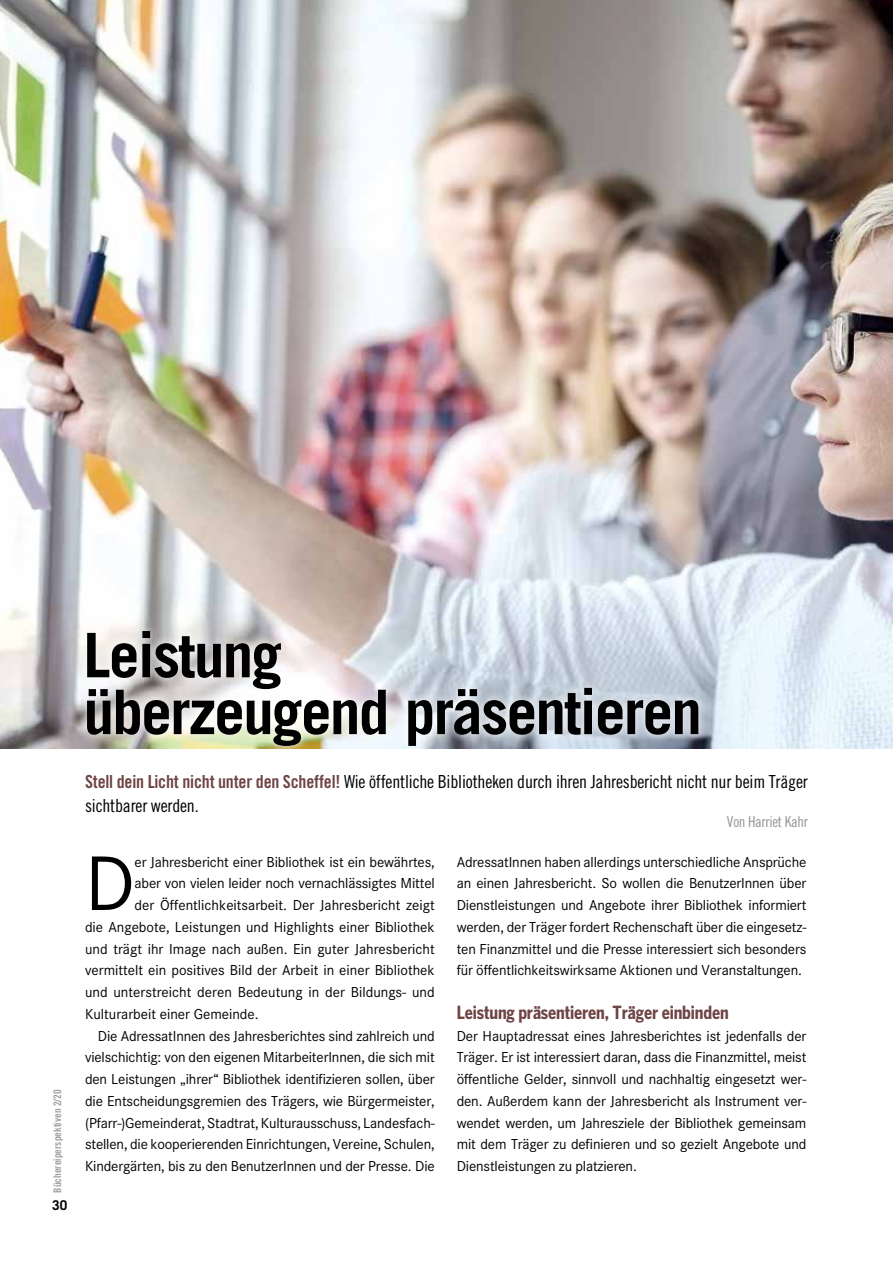
<style>
.page{position:relative;width:893px;height:1263px;background:#fff}
.page>*{position:absolute;margin:0;border:0;box-sizing:border-box;transform-origin:0 0}
.t1{font:80.25px "Corporate S";color:#000}
.t2{font:700 61.5px/56.8px "Trade Gothic";letter-spacing:-.03em;color:#000}
.t3{font:18px/24px "Trade Gothic Cond Eighteen";letter-spacing:-.01em;color:#000}
.t4{font:700 condensed 18px "Benton Gothic";letter-spacing:-.01em;color:#6f4444}
.t5{font:15px/21.8px "Corporate S";letter-spacing:-.01em;color:#000;text-align:justify}
.t6{font:15px "Trade Gothic Cond Eighteen";letter-spacing:-.02em;color:#939598}
.t7{font:700 13.5px "Trade Gothic";color:#000}
.t8{font:10.5px "Trade Gothic Bold Cond Twenty";color:#9d9fa2}
.s1{font-family:"Trade Gothic Bold Cond Twenty";color:#6f4444}
</style>
<div class="page">
<img style="left:0;top:0;width:893px;height:748px">
<div style="left:77px;top:622px;width:631px;height:134px;background:#fff;opacity:.75"></div>
<p class="t8" style="left:51px;top:1193px;width:105px;rotate:-90deg">Büchereiperspektiven 2/20</p>
<p class="t7" style="left:52px;top:1196px;width:17px">30</p>
<h2 class="t2" style="left:83px;top:626px;width:620px">Leistung<br>überzeugend präsentieren</h2>
<p class="t3" style="left:85px;top:769px;width:724px"><span class="s1">Stell dein Licht nicht unter den Scheffel!</span> Wie öffentliche Bibliotheken durch ihren Jahresbericht nicht nur beim Träger sichtbarer werden.</p>
<p class="t6" style="left:727px;top:813px;width:82px">Von Harriet Kahr</p>
<h1 class="t1" style="left:85px;top:839px;width:52px">D</h1>
<p class="t5" style="left:135px;top:851px;width:302px">er Jahresbericht einer Bibliothek ist ein bewährtes,</p>
<p class="t5" style="left:135px;top:873px;width:302px">aber von vielen leider noch vernachlässigtes Mittel</p>
<p class="t5" style="left:135px;top:894px;width:302px">der Öffentlichkeitsarbeit. Der Jahresbericht zeigt</p>
<p class="t5" style="left:85px;top:916px;width:351px">die Angebote, Leistungen und Highlights einer Bibliothek</p>
<p class="t5" style="left:85px;top:938px;width:351px">und trägt ihr Image nach außen. Ein guter Jahresbericht</p>
<p class="t5" style="left:85px;top:960px;width:351px">vermittelt ein positives Bild der Arbeit in einer Bibliothek</p>
<p class="t5" style="left:85px;top:981px;width:351px">und unterstreicht deren Bedeutung in der Bildungs- und</p>
<p class="t5" style="left:85px;top:1003px;width:175px">Kulturarbeit einer Gemeinde.</p>
<p class="t5" style="left:98px;top:1025px;width:338px">Die AdressatInnen des Jahresberichtes sind zahlreich und</p>
<p class="t5" style="left:85px;top:1047px;width:351px">vielschichtig: von den eigenen MitarbeiterInnen, die sich mit</p>
<p class="t5" style="left:85px;top:1068px;width:351px">den Leistungen „ihrer“ Bibliothek identifizieren sollen, über</p>
<p class="t5" style="left:85px;top:1090px;width:351px">die Entscheidungsgremien des Trägers, wie Bürgermeister,</p>
<p class="t5" style="left:85px;top:1112px;width:351px">(Pfarr-)Gemeinderat, Stadtrat, Kulturausschuss, Landesfach-</p>
<p class="t5" style="left:85px;top:1134px;width:351px">stellen, die kooperierenden Einrichtungen, Vereine, Schulen,</p>
<p class="t5" style="left:85px;top:1155px;width:351px">Kindergärten, bis zu den BenutzerInnen und der Presse. Die</p>
<p class="t5" style="left:457px;top:851px;width:351px">AdressatInnen haben allerdings unterschiedliche Ansprüche an einen Jahresbericht. So wollen die BenutzerInnen über Dienstleistungen und Angebote ihrer Bibliothek informiert werden, der Träger fordert Rechenschaft über die eingesetz&shy;ten Finanzmittel und die Presse interessiert sich besonders für öffentlichkeitswirksame Aktionen und Veranstaltungen.</p>
<p class="t4" style="left:457px;top:1001px;width:274px">Leistung präsentieren, Träger einbinden</p>
<p class="t5" style="left:457px;top:1025px;width:351px">Der Hauptadressat eines Jahresberichtes ist jedenfalls der Träger. Er ist interessiert daran, dass die Finanzmittel, meist öffentliche Gelder, sinnvoll und nachhaltig eingesetzt wer&shy;den. Außerdem kann der Jahresbericht als Instrument ver&shy;wendet werden, um Jahresziele der Bibliothek gemeinsam mit dem Träger zu definieren und so gezielt Angebote und Dienstleistungen zu platzieren.</p>
</div>
